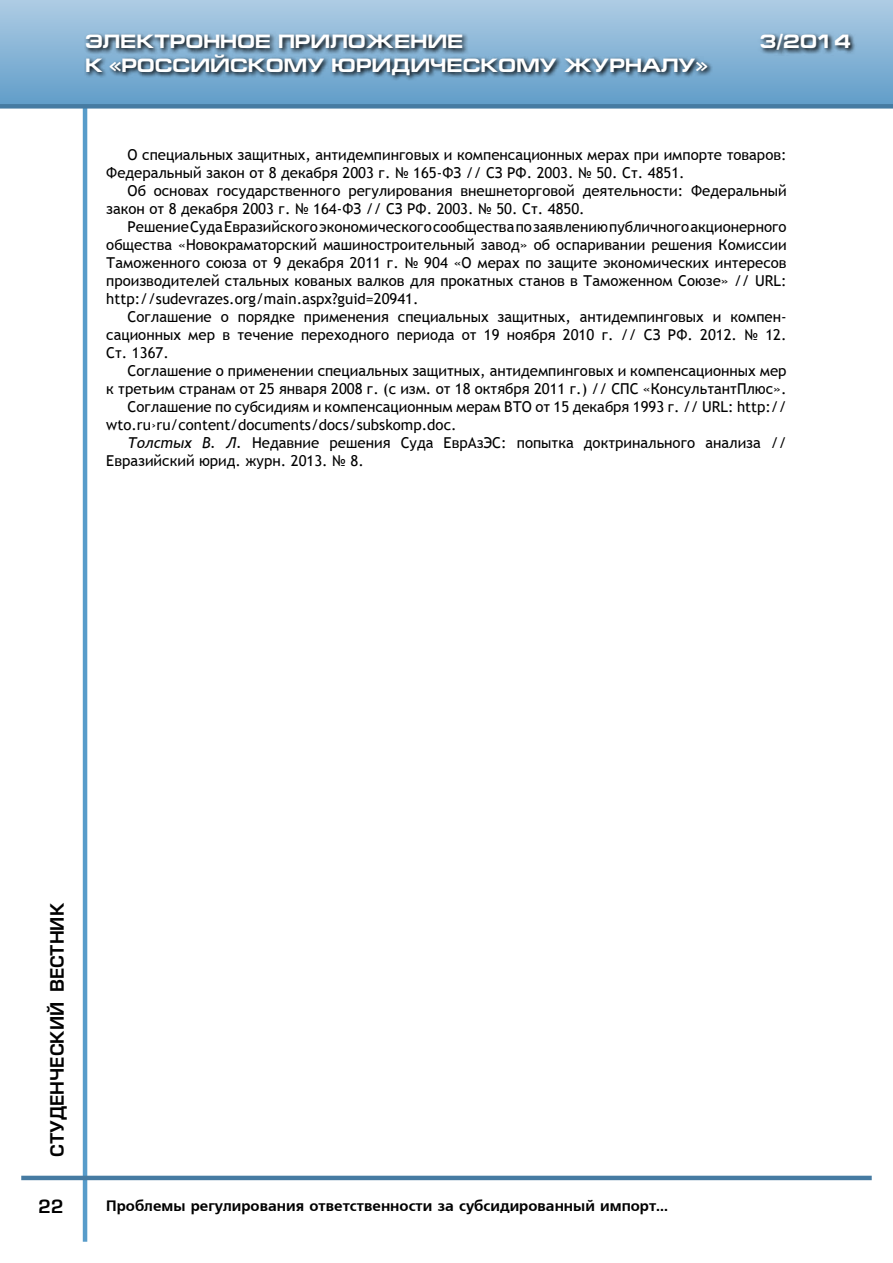
<style>
.page{position:relative;width:893px;height:1263px;background:#fff}
.page>*{position:absolute;margin:0;border:0;box-sizing:border-box;transform-origin:0 0}
.t1{font:700 19.5px "Europe Ext";color:#fff}
.t2{font:18px "Europe Demi Normal";color:#000}
.t3{font:15px/18px "Trebuchet MS";color:#000}
.t4{font:15px "Free Set Bold Cyrillic";color:#000}
.s1{font-style:italic}
</style>
<div class="page">
<hr style="left:83px;top:89px;width:4px;height:1153px;background:#589cca">
<hr style="left:21px;top:1176px;width:851px;height:4px;background:#467ba2">
<div style="left:0;top:0;width:893px;height:106px;background:linear-gradient(to bottom,#aecce4,#619dc9)"></div>
<div style="left:0;top:104px;width:893px;height:5px;background:#467ba2"></div>
<svg style="left:84px;top:31px;width:773px;height:50px;background:#6b91ad"></svg>
<h1 class="t1" style="left:85px;top:31px;width:380px">ЭЛЕКТРОННОЕ ПРИЛОЖЕНИЕ</h1>
<h1 class="t1" style="left:759px;top:31px;width:92px">3/2014</h1>
<h1 class="t1" style="left:85px;top:54px;width:624px">К «РОССИЙСКОМУ ЮРИДИЧЕСКОМУ ЖУРНАЛУ»</h1>
<p class="t3" style="left:106px;top:146px;width:682px;text-indent:21px">О специальных защитных, антидемпинговых и компенсационных мерах при импорте товаров:<br>Федеральный закон от 8 декабря 2003 г. № 165-ФЗ // СЗ РФ. 2003. № 50. Ст. 4851.</p>
<p class="t3" style="left:106px;top:182px;width:682px;text-indent:21px">Об основах государственного регулирования внешнеторговой деятельности: Федеральный закон от 8 декабря 2003 г. № 164-ФЗ // СЗ РФ. 2003. № 50. Ст. 4850.</p>
<p class="t3" style="left:106px;top:218px;width:682px;text-align:justify;text-indent:21px">Решение Суда Евразийского экономического сообщества по заявлению публичного акционерного общества «Новокраматорский машиностроительный завод» об оспаривании решения Комиссии Таможенного союза от 9 декабря 2011 г. № 904 «О мерах по защите экономических интересов производителей стальных кованых валков для прокатных станов в Таможенном Союзе» // URL: http://sudevrazes.org/main.aspx?guid=20941.</p>
<p class="t3" style="left:106px;top:308px;width:682px;text-align:justify;text-indent:21px">Соглашение о порядке применения специальных защитных, антидемпинговых и компен&shy;сационных мер в течение переходного периода от 19 ноября 2010 г. // СЗ РФ. 2012. № 12.<br>Ст. 1367.</p>
<p class="t3" style="left:128px;top:362px;width:661px">Соглашение о применении специальных защитных, антидемпинговых и компенсационных мер</p>
<p class="t3" style="left:106px;top:380px;width:682px">к третьим странам от 25 января 2008 г. (c изм. от 18 октября 2011 г.) // СПС «КонсультантПлюс».</p>
<p class="t3" style="left:128px;top:398px;width:661px">Соглашение по субсидиям и компенсационным мерам ВТО от 15 декабря 1993 г. // URL: http://</p>
<p class="t3" style="left:106px;top:416px;width:352px">wto.ru›ru/content/documents/docs/subskomp.doc.</p>
<p class="t3" style="left:128px;top:434px;width:661px"><span class="s1">Толстых В. Л.</span> Недавние решения Суда ЕврАзЭС: попытка доктринального анализа //</p>
<p class="t3" style="left:106px;top:452px;width:259px">Евразийский юрид. журн. 2013. № 8.</p>
<p class="t2" style="left:47px;top:1157px;width:255px;rotate:-90deg">студенческий вестник</p>
<p class="t2" style="left:38px;top:1196px;width:27px">22</p>
<p class="t4" style="left:106px;top:1197px;width:563px">Проблемы регулирования ответственности за субсидированный импорт...</p>
</div>
